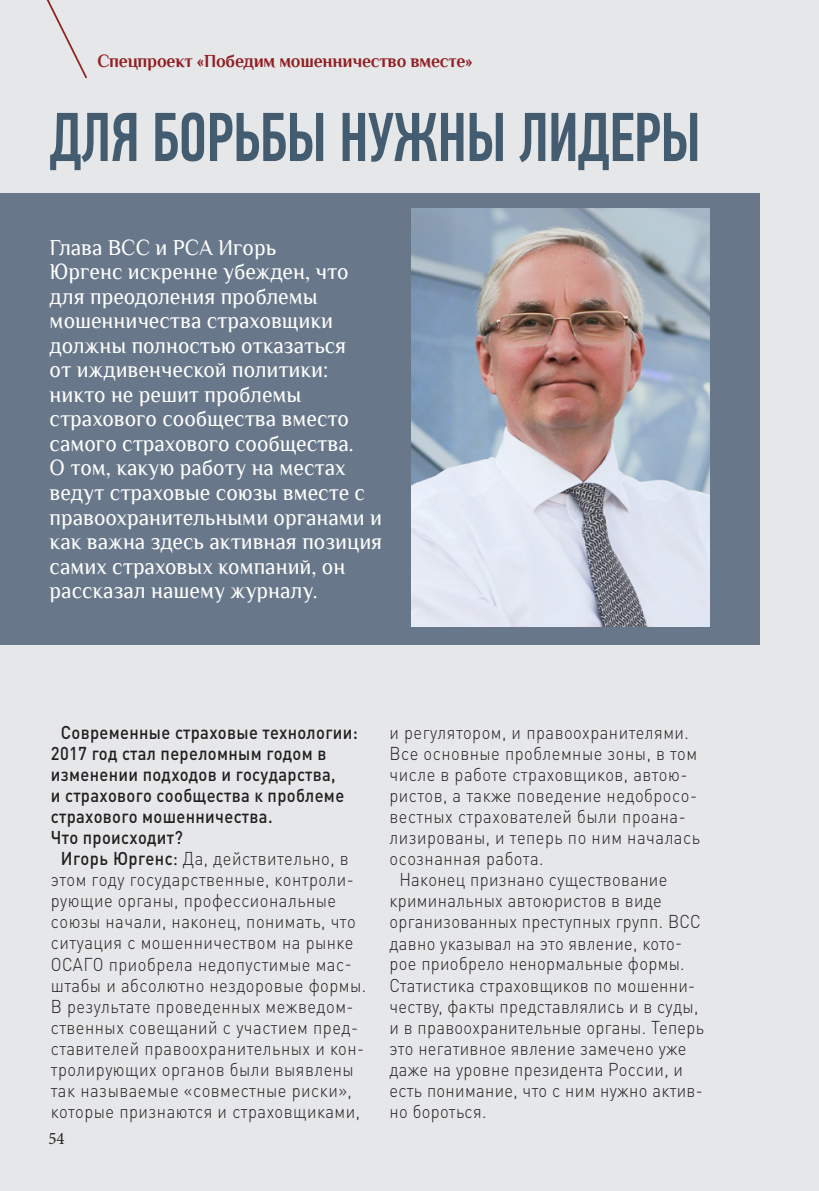
<style>
.page{position:relative;width:819px;height:1191px;background:#e6e7e9}
.page>*{position:absolute;margin:0;border:0;box-sizing:border-box;transform-origin:0 0}
.t1{font:500 69.12px "PF Din Text Comp Pro";letter-spacing:-.01em;color:#445c70;scale:.96 1}
.t2{font:22.75px/24.5px "Philosopher";color:#fff;scale:.95 1}
.t3{font:300 18.38px "DIN Pro";letter-spacing:.03em;color:#231f20;scale:.9 1}
.t4{font:500 18.38px "DIN Pro";letter-spacing:.02em;color:#231f20;scale:.9 1}
.t5{font:700 18.38px "Philosopher";letter-spacing:-.01em;color:#911f23;scale:.96 1}
.t6{font:17.5px "Minion Pro";color:#231f20;scale:.96 1}
.s1{font-weight:500}
.s2{font-family:"Minion Pro";font-weight:400;font-size:19.25px}
</style>
<div class="page">
<svg style="left:46px;top:0;width:41px;height:79px"></svg>
<div style="left:0;top:193px;width:759px;height:451px;background:#68788a"></div>
<img style="left:412px;top:209px;width:297px;height:417px">
<p class="t5" style="left:97px;top:51px;width:392px">Спецпроект «Победим мошенничество вместе»</p>
<h1 class="t1" style="left:50px;top:97px;width:679px">ДЛЯ БОРЬБЫ НУЖНЫ ЛИДЕРЫ</h1>
<p class="t2" style="left:50px;top:235px;width:351px">Глава ВСС и РСА Игорь<br>Юргенс искренне убежден, что для преодоления проблемы мошенничества страховщики должны полностью отказаться<br>от иждивенческой политики: никто не решит проблемы страхового сообщества вместо самого страхового сообщества.<br>О том, какую работу на местах ведут страховые союзы вместе с правоохранительными органами и как важна здесь активная позиция самих страховых компаний, он рассказал нашему журналу.</p>
<p class="t4" style="left:61px;top:720px;width:331px">Современные страховые технологии:</p>
<p class="t4" style="left:51px;top:741px;width:307px">2017 год стал переломным годом в</p>
<p class="t4" style="left:51px;top:762px;width:318px">изменении подходов и государства,</p>
<p class="t4" style="left:51px;top:783px;width:327px">и страхового сообщества к проблеме</p>
<p class="t4" style="left:51px;top:804px;width:248px">страхового мошенничества.</p>
<p class="t4" style="left:51px;top:825px;width:148px">Что происходит?</p>
<p class="t3" style="left:61px;top:846px;width:321px"><span class="s1">Игорь Юргенс</span><span class="s2">:</span> Да, действительно, в</p>
<p class="t3" style="left:51px;top:867px;width:338px">этом году государственные, контроли-</p>
<p class="t3" style="left:51px;top:888px;width:318px">рующие органы, профессиональные</p>
<p class="t3" style="left:51px;top:909px;width:340px">союзы начали, наконец, понимать, что</p>
<p class="t3" style="left:51px;top:930px;width:338px">ситуация с мошенничеством на рынке</p>
<p class="t3" style="left:51px;top:951px;width:336px">ОСАГО приобрела недопустимые мас-</p>
<p class="t3" style="left:51px;top:972px;width:352px">штабы и абсолютно нездоровые формы.</p>
<p class="t3" style="left:51px;top:993px;width:338px">В результате проведенных межведом-</p>
<p class="t3" style="left:51px;top:1014px;width:343px">ственных совещаний с участием пред-</p>
<p class="t3" style="left:51px;top:1035px;width:349px">ставителей правоохранительных и кон-</p>
<p class="t3" style="left:51px;top:1056px;width:338px">тролирующих органов были выявлены</p>
<p class="t3" style="left:51px;top:1077px;width:336px">так называемые «совместные риски»,</p>
<p class="t3" style="left:51px;top:1098px;width:345px">которые признаются и страховщиками,</p>
<p class="t6" style="left:48px;top:1126px;width:18px">54</p>
<p class="t3" style="left:389px;top:720px;width:334px">и регулятором, и правоохранителями.</p>
<p class="t3" style="left:389px;top:741px;width:343px">Все основные проблемные зоны, в том</p>
<p class="t3" style="left:389px;top:762px;width:332px">числе в работе страховщиков, автою-</p>
<p class="t3" style="left:389px;top:783px;width:343px">ристов, а также поведение недобросо-</p>
<p class="t3" style="left:389px;top:804px;width:331px">вестных страхователей были проана-</p>
<p class="t3" style="left:389px;top:825px;width:346px">лизированы, и теперь по ним началась</p>
<p class="t3" style="left:389px;top:846px;width:173px">осознанная работа.</p>
<p class="t3" style="left:399px;top:867px;width:299px">Наконец признано существование</p>
<p class="t3" style="left:389px;top:888px;width:304px">криминальных автоюристов в виде</p>
<p class="t3" style="left:389px;top:909px;width:347px">организованных преступных групп. ВСС</p>
<p class="t3" style="left:389px;top:930px;width:327px">давно указывал на это явление, кото-</p>
<p class="t3" style="left:389px;top:951px;width:329px">рое приобрело ненормальные формы.</p>
<p class="t3" style="left:389px;top:972px;width:341px">Статистика страховщиков по мошенни-</p>
<p class="t3" style="left:389px;top:993px;width:344px">честву, факты представлялись и в суды,</p>
<p class="t3" style="left:389px;top:1014px;width:351px">и в правоохранительные органы. Теперь</p>
<p class="t3" style="left:389px;top:1035px;width:331px">это негативное явление замечено уже</p>
<p class="t3" style="left:389px;top:1056px;width:327px">даже на уровне президента России, и</p>
<p class="t3" style="left:389px;top:1077px;width:349px">есть понимание, что с ним нужно актив-</p>
<p class="t3" style="left:389px;top:1098px;width:109px">но бороться.</p>
</div>
